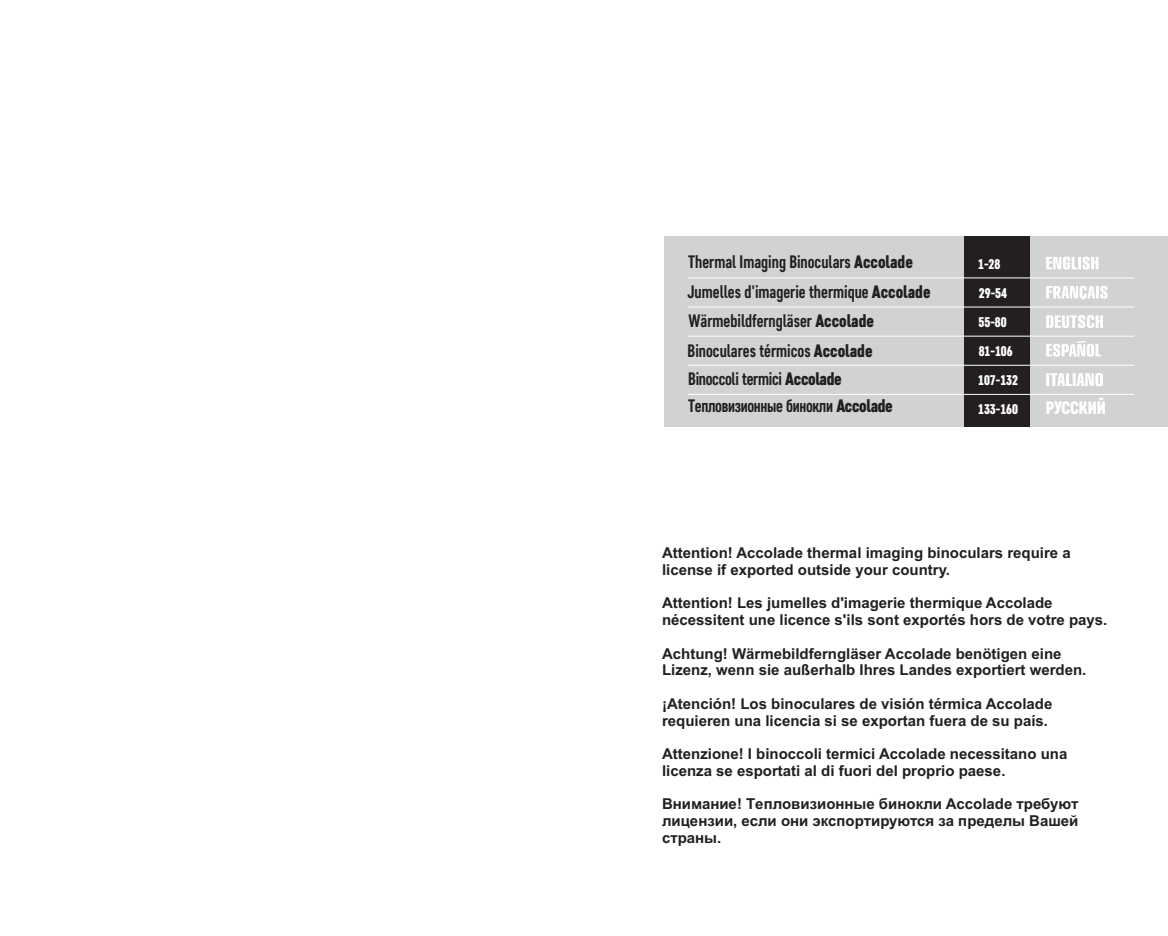
<style>
.page{position:relative;width:1168px;height:936px;background:#fff}
.page>*{position:absolute;margin:0;border:0;box-sizing:border-box;transform-origin:0 0}
.t1{font:700 18px/28.8px "Core Sans D57 Cn";color:#231f20}
.t2{font:900 18px "Core Sans D77 Cn";color:#fff}
.t3{font:700 15px/16.8px "Arial";color:#231f20}
.t4{font:900 14px/29px "Core Sans D77 Cn";color:#fff}
.s1{font-family:"Core Sans D77 Cn";font-weight:900}
</style>
<div class="page">
<div style="left:664px;top:236px;width:504px;height:191px;background:#d1d2d4"></div>
<svg style="left:1046px;top:315px;width:57px;height:13px"></svg>
<svg style="left:1046px;top:341px;width:55px;height:15px"></svg>
<svg style="left:1046px;top:373px;width:57px;height:13px"></svg>
<svg style="left:1046px;top:286px;width:61px;height:14px"></svg>
<svg style="left:1046px;top:256px;width:52px;height:13px"></svg>
<div style="left:964px;top:236px;width:66px;height:191px;background:#231f20"></div>
<hr style="left:688px;top:277px;width:446px;height:1px;background:#fff">
<hr style="left:688px;top:307px;width:446px;height:1px;background:#fff">
<hr style="left:688px;top:336px;width:446px;height:1px;background:#fff">
<hr style="left:688px;top:365px;width:446px;height:1px;background:#fff">
<hr style="left:688px;top:394px;width:446px;height:1px;background:#fff">
<p class="t1" style="left:687px;top:249px;width:245px">Thermal Imaging Binoculars <span class="s1">Accolade </span>Jumelles d'imagerie thermique <span class="s1">Accolade </span>Wärmebildferngläser <span class="s1">Accolade </span>Binoculares térmicos <span class="s1">Accolade<br></span>Binoccoli termici <span class="s1">Accolade </span>Тепловизионные бинокли <span class="s1">Accolade</span></p>
<p class="t4" style="left:978px;top:251px;width:41px">1-28<br>29-54<br>55-80<br>81-106<br>107-132<br>133-160</p>
<p class="t2" style="left:1046px;top:400px;width:62px">РУССКИЙ</p>
<p class="t3" style="left:662px;top:545px;width:410px">Attention! Accolade thermal imaging binoculars require a license if exported outside your country.</p>
<p class="t3" style="left:662px;top:596px;width:447px">Attention! Les jumelles d'imagerie thermique Accolade nécessitent une licence s'ils sont exportés hors de votre pays.</p>
<p class="t3" style="left:662px;top:646px;width:426px">Achtung! Wärmebildferngläser Accolade benötigen eine<br>Lizenz, wenn sie außerhalb Ihres Landes exportiert werden.</p>
<p class="t3" style="left:662px;top:696px;width:392px">¡Atención! Los binoculares de visión térmica Accolade requieren una licencia si se exportan fuera de su país.</p>
<p class="t3" style="left:662px;top:746px;width:407px">Attenzione! I binoccoli termici Accolade necessitano una licenza se esportati al di fuori del proprio paese.</p>
<p class="t3" style="left:662px;top:797px;width:418px;text-align:justify">Внимание! Тепловизионные бинокли Accolade требуют лицензии, если они экспортируются за пределы Вашей страны.</p>
</div>
